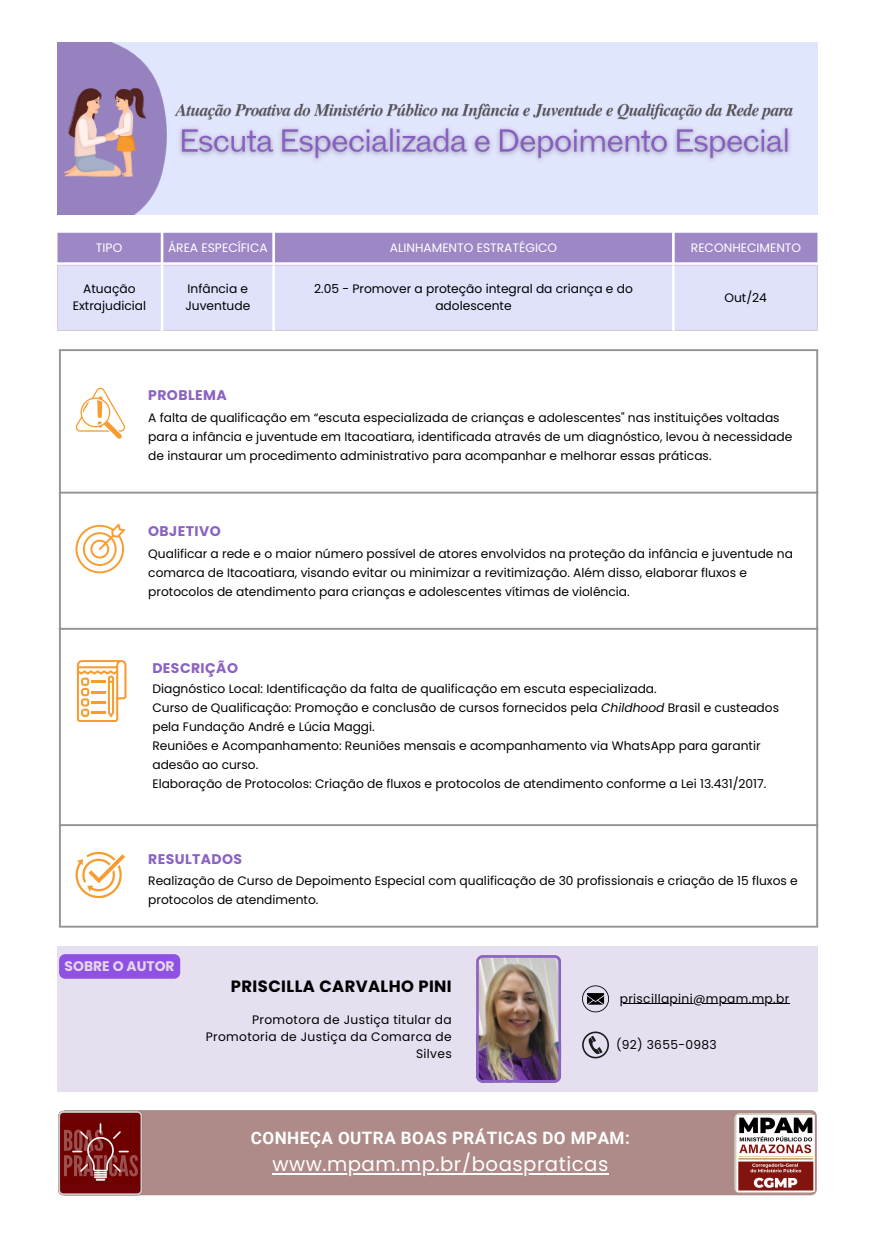
<style>
.page{position:relative;width:877px;height:1241px;background:#fff}
.page>*{position:absolute;margin:0;border:0;box-sizing:border-box;transform-origin:0 0}
.t1{font:19.69px "Poppins";letter-spacing:.025em;color:#fff}
.t2{font:700 17.06px "Roboto";letter-spacing:.025em;color:#fff}
.t3{font:700 16.36px "Poppins";letter-spacing:.025em;color:#000}
.t4{font:700 14px "Poppins";letter-spacing:.03em;color:#8b62c2}
.t5{font:700 13.91px "Poppins";color:#e6d6e9}
.t6{font:12.25px/19.1px "Poppins";color:#000}
.t7{font:12.25px/17.1px "Poppins";letter-spacing:.025em;color:#000;text-align:right}
.t8{font:12.25px "Poppins";color:#fff}
.s1{font-style:italic}
</style>
<div class="page">
<svg style="left:76px;top:387px;width:49px;height:52px"></svg>
<svg style="left:75px;top:523px;width:50px;height:50px"></svg>
<svg style="left:77px;top:660px;width:49px;height:61px"></svg>
<svg style="left:75px;top:851px;width:50px;height:46px"></svg>
<hr style="left:59px;top:351px;width:2px;height:574px;background:#939598">
<hr style="left:816px;top:351px;width:2px;height:574px;background:#939598">
<hr style="left:59px;top:349px;width:759px;height:2px;background:#939598">
<hr style="left:59px;top:491px;width:759px;height:2px;background:#939598">
<hr style="left:59px;top:628px;width:759px;height:1px;background:#939598">
<hr style="left:59px;top:824px;width:759px;height:2px;background:#939598">
<hr style="left:59px;top:925px;width:759px;height:2px;background:#939598">
<img style="left:58px;top:42px;width:759px;height:172px">
<div style="left:57px;top:233px;width:760px;height:29px;background:#9d87c5"></div>
<div style="left:58px;top:265px;width:759px;height:65px;background:#dfe2fa"></div>
<hr style="left:57px;top:265px;width:1px;height:65px;background:#e6d6e9">
<hr style="left:57px;top:265px;width:104px;height:1px;background:#e6d6e9">
<hr style="left:57px;top:330px;width:104px;height:1px;background:#e6d6e9">
<hr style="left:163px;top:265px;width:109px;height:1px;background:#e6d6e9">
<hr style="left:163px;top:330px;width:109px;height:1px;background:#e6d6e9">
<hr style="left:275px;top:265px;width:397px;height:1px;background:#e6d6e9">
<hr style="left:275px;top:330px;width:397px;height:1px;background:#e6d6e9">
<hr style="left:817px;top:265px;width:1px;height:65px;background:#e6d6e9">
<hr style="left:675px;top:265px;width:142px;height:1px;background:#e6d6e9">
<hr style="left:675px;top:330px;width:142px;height:1px;background:#e6d6e9">
<div style="left:142px;top:1110px;width:592px;height:85px;background:#ae8b88"></div>
<img style="left:732px;top:1109px;width:85px;height:86px;border-radius:3px">
<svg style="left:58px;top:1110px;width:84px;height:85px;background:#893c3e"></svg>
<img style="left:60px;top:1121px;width:79px;height:63px;border-radius:3px">
<hr style="left:272px;top:1172px;width:337px;height:2px;background:#fff">
<div style="left:57px;top:946px;width:761px;height:145px;background:#e5dfef"></div>
<hr style="left:620px;top:1003px;width:169px;height:1px;background:#000">
<svg style="left:582px;top:985px;width:27px;height:27px"></svg>
<svg style="left:582px;top:1031px;width:27px;height:27px"></svg>
<img style="left:476px;top:955px;width:85px;height:127px">
<div style="left:59px;top:954px;width:121px;height:24px;background:#8f51e3;border-radius:6px"></div>
<p class="t8" style="left:96px;top:239px;width:28px">TIPO</p>
<p class="t8" style="left:168px;top:239px;width:101px">ÁREA ESPECÍFICA</p>
<h3 class="t8" style="left:390px;top:239px;width:169px">ALINHAMENTO ESTRATÉGICO</h3>
<p class="t8" style="left:691px;top:239px;width:112px">RECONHECIMENTO</p>
<p class="t6" style="left:73px;top:280px;width:75px;line-height:17.1px;text-align:center">Atuação<br>Extrajudicial</p>
<h3 class="t6" style="left:185px;top:280px;width:66px;line-height:17.1px">Infância e<br>Juventude</h3>
<p class="t6" style="left:314px;top:280px;width:320px;line-height:17.1px;text-align:center">2.05 - Promover a proteção integral da criança e do adolescente</p>
<p class="t6" style="left:724px;top:288px;width:44px">Out/24</p>
<p class="t4" style="left:148px;top:385px;width:80px">PROBLEMA</p>
<p class="t6" style="left:148px;top:407px;width:645px">A falta de qualificação em “escuta especializada de crianças e adolescentes" nas instituições voltadas para a infância e juventude em Itacoatiara, identificada através de um diagnóstico, levou à necessidade de instaurar um procedimento administrativo para acompanhar e melhorar essas práticas.</p>
<p class="t4" style="left:148px;top:521px;width:74px">OBJETIVO</p>
<p class="t6" style="left:148px;top:544px;width:646px">Qualificar a rede e o maior número possível de atores envolvidos na proteção da infância e juventude na comarca de Itacoatiara, visando evitar ou minimizar a revitimização. Além disso, elaborar fluxos e protocolos de atendimento para crianças e adolescentes vítimas de violência.</p>
<p class="t4" style="left:152px;top:658px;width:87px">DESCRIÇÃO</p>
<p class="t6" style="left:152px;top:678px;width:506px">Diagnóstico Local: Identificação da falta de qualificação em escuta especializada.</p>
<p class="t6" style="left:152px;top:697px;width:628px">Curso de Qualificação: Promoção e conclusão de cursos fornecidos pela <span class="s1">Childhood</span> Brasil e custeados pela Fundação André e Lúcia Maggi.</p>
<p class="t6" style="left:152px;top:735px;width:610px">Reuniões e Acompanhamento: Reuniões mensais e acompanhamento via WhatsApp para garantir adesão ao curso.</p>
<p class="t6" style="left:152px;top:773px;width:615px">Elaboração de Protocolos: Criação de fluxos e protocolos de atendimento conforme a Lei 13.431/2017.</p>
<p class="t4" style="left:148px;top:849px;width:96px">RESULTADOS</p>
<h3 class="t6" style="left:148px;top:870px;width:651px">Realização de Curso de Depoimento Especial com qualificação de 30 profissionais e criação de 15 fluxos e protocolos de atendimento.</h3>
<h2 class="t5" style="left:65px;top:956px;width:111px">SOBRE O AUTOR</h2>
<p class="t3" style="left:231px;top:974px;width:222px">PRISCILLA CARVALHO PINI</p>
<h3 class="t7" style="left:206px;top:1011px;width:247px">Promotora de Justiça titular da<br>Promotoria de Justiça da Comarca de<br>Silves</h3>
<p class="t7" style="left:620px;top:989px;width:171px">priscillapini@mpam.mp.br</p>
<p class="t7" style="left:616px;top:1035px;width:102px">(92) 3655-0983</p>
<p class="t2" style="left:251px;top:1128px;width:380px">CONHEÇA OUTRA BOAS PRÁTICAS DO MPAM:</p>
<p class="t1" style="left:272px;top:1150px;width:337px">www.mpam.mp.br/boaspraticas</p>
</div>
